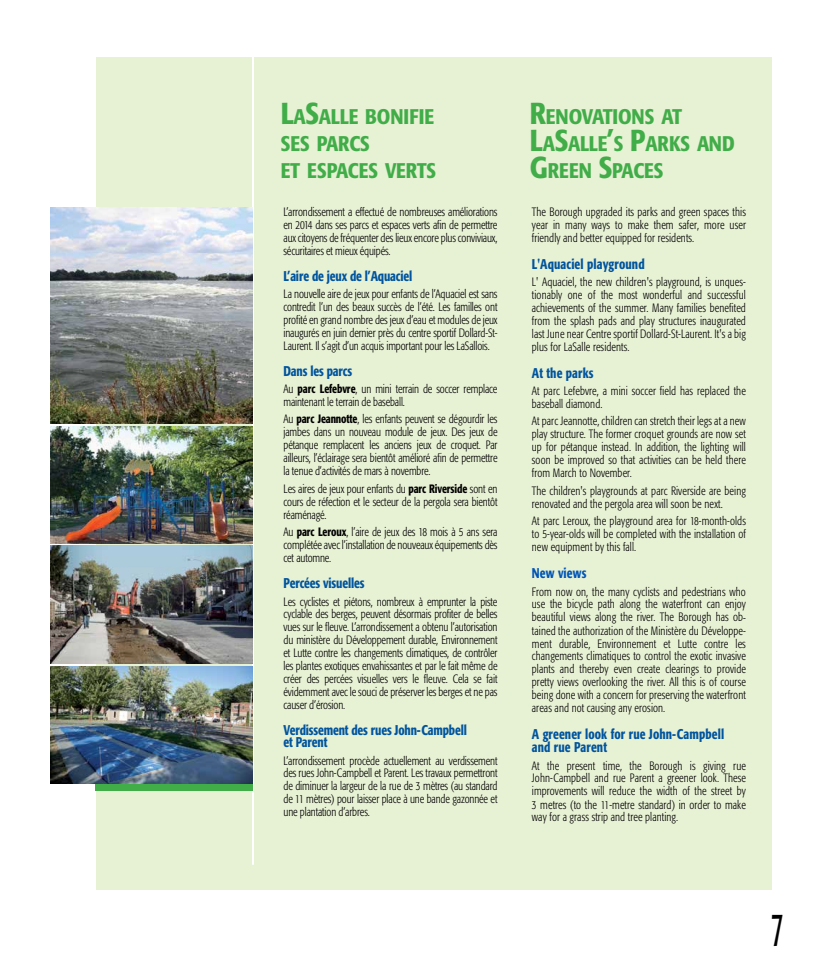
<style>
.page{position:relative;width:819px;height:972px;background:#fff}
.page>*{position:absolute;margin:0;border:0;box-sizing:border-box;transform-origin:0 0}
.t1{font:condensed 48px "Formata";color:#000;scale:.56 1}
.t2{font:500 condensed 21px/27px "Formata";letter-spacing:-.005em;color:#41ad49}
.t3{font:500 condensed 14px/12px "Formata";letter-spacing:-.01em;color:#00549e;scale:.9 1}
.t4{font:500 condensed 14px/13px "Formata";letter-spacing:.01em;color:#00549e;scale:.9 1}
.t5{font:500 condensed 14px "Formata";letter-spacing:.01em;color:#0055b8;scale:.9 1}
.t6{font:300 condensed 12px/13px "Formata";letter-spacing:.01em;color:#000;text-align:justify;scale:.9 1}
.t7{font:300 condensed 12px/13px "Formata";letter-spacing:-.01em;color:#000;scale:.9 1}
.s1{font-size:30px}
.s2{font-weight:500}
</style>
<div class="page">
<div style="left:96px;top:57px;width:675px;height:833px;background:#e7f1d4"></div>
<hr style="left:252px;top:52px;width:2px;height:813px;background:#fff">
<div style="left:96px;top:778px;width:157px;height:13px;background:#41ad49"></div>
<img style="left:50px;top:426px;width:203px;height:118px">
<img style="left:50px;top:207px;width:203px;height:217px">
<img style="left:50px;top:546px;width:203px;height:117px">
<img style="left:50px;top:666px;width:203px;height:118px">
<h2 class="t2" style="left:281px;top:103px;width:157px"><span class="s1">L</span>A<span class="s1">S</span>ALLE BONIFIE<br>SES PARCS<br>ET ESPACES VERTS</h2>
<h2 class="t2" style="left:530px;top:103px;width:205px"><span class="s1">R</span>ENOVATIONS AT<br><span class="s1">L</span>A<span class="s1">S</span>ALLE<span class="s1">’</span>S <span class="s1">P</span>ARKS AND<br><span class="s1">G</span>REEN <span class="s1">S</span>PACES</h2>
<p class="t6" style="left:284px;top:205px;width:239px">L’arrondissement a effectué de nombreuses améliorations en 2014 dans ses parcs et espaces verts afin de permettre aux citoyens de fréquenter des lieux encore plus conviviaux, sécuritaires et mieux équipés.</p>
<p class="t3" style="left:284px;top:270px;width:145px">L’aire de jeux de l’Aquaciel</p>
<p class="t6" style="left:284px;top:287px;width:239px">La nouvelle aire de jeux pour enfants de l’Aquaciel est sans contredit l’un des beaux succès de l’été. Les familles ont profité en grand nombre des jeux d’eau et modules de jeux inaugurés en juin dernier près du centre sportif Dollard-St-Laurent. Il s’agit d’un acquis important pour les LaSallois.</p>
<p class="t3" style="left:284px;top:365px;width:78px">Dans les parcs</p>
<p class="t7" style="left:284px;top:382px;width:239px">Au <span class="s2">parc Lefebvre</span>, un mini terrain de soccer remplace maintenant le terrain de baseball.</p>
<p class="t6" style="left:284px;top:413px;width:239px">Au <span class="s2">parc Jeannotte</span>, les enfants peuvent se dégourdir les jambes dans un nouveau module de jeux. Des jeux de pétanque remplacent les anciens jeux de croquet. Par ailleurs, l’éclairage sera bientôt amélioré afin de permettre la tenue d’activités de mars à novembre.</p>
<p class="t6" style="left:284px;top:482px;width:239px">Les aires de jeux pour enfants du <span class="s2">parc Riverside</span> sont en cours de réfection et le secteur de la pergola sera bientôt réaménagé.</p>
<p class="t6" style="left:284px;top:526px;width:239px">Au <span class="s2">parc Leroux</span>, l’aire de jeux des 18 mois à 5 ans sera complétée avec l’installation de nouveaux équipements dès cet automne.</p>
<p class="t3" style="left:284px;top:577px;width:91px">Percées visuelles</p>
<p class="t6" style="left:284px;top:595px;width:239px">Les cyclistes et piétons, nombreux à emprunter la piste cyclable des berges, peuvent désormais profiter de belles vues sur le fleuve. L’arrondissement a obtenu l’autorisation du ministère du Développement durable, Environnement et Lutte contre les changements climatiques, de contrôler les plantes exotiques envahissantes et par le fait même de créer des percées visuelles vers le fleuve. Cela se fait évidemment avec le souci de préserver les berges et ne pas causer d’érosion.</p>
<p class="t3" style="left:284px;top:724px;width:205px">Verdissement des rues John-Campbell et Parent</p>
<p class="t6" style="left:284px;top:754px;width:239px">L’arrondissement procède actuellement au verdissement des rues John-Campbell et Parent. Les travaux permettront de diminuer la largeur de la rue de 3 mètres (au standard de 11 mètres) pour laisser place à une bande gazonnée et une plantation d’arbres.</p>
<p class="t6" style="left:532px;top:205px;width:239px">The Borough upgraded its parks and green spaces this year in many ways to make them safer, more user friendly and better equipped for residents.</p>
<p class="t4" style="left:532px;top:257px;width:127px">L'Aquaciel playground</p>
<p class="t6" style="left:532px;top:275px;width:239px">L' Aquaciel, the new children's playground, is unques&shy;tionably one of the most wonderful and successful achievements of the summer. Many families benefited from the splash pads and play structures inaugurated last June near Centre sportif Dollard-St-Laurent. It's a big plus for LaSalle residents.</p>
<p class="t4" style="left:532px;top:366px;width:70px">At the parks</p>
<p class="t6" style="left:532px;top:384px;width:239px">At parc Lefebvre, a mini soccer field has replaced the baseball diamond.</p>
<p class="t6" style="left:532px;top:415px;width:239px">At parc Jeannotte, children can stretch their legs at a new play structure. The former croquet grounds are now set up for pétanque instead. In addition, the lighting will soon be improved so that activities can be held there from March to November.</p>
<p class="t6" style="left:532px;top:484px;width:239px">The children's playgrounds at parc Riverside are being renovated and the pergola area will soon be next.</p>
<p class="t6" style="left:532px;top:515px;width:239px">At parc Leroux, the playground area for 18-month-olds to 5-year-olds will be completed with the installation of new equipment by this fall.</p>
<p class="t5" style="left:532px;top:565px;width:62px">New views</p>
<p class="t6" style="left:532px;top:585px;width:239px">From now on, the many cyclists and pedestrians who use the bicycle path along the waterfront can enjoy beautiful views along the river. The Borough has ob&shy;tained the authorization of the Ministère du Développe&shy;ment durable, Environnement et Lutte contre les changements climatiques to control the exotic invasive plants and thereby even create clearings to provide pretty views overlooking the river. All this is of course being done with a concern for preserving the waterfront areas and not causing any erosion.</p>
<p class="t4" style="left:532px;top:728px;width:215px">A greener look for rue John-Campbell and rue Parent</p>
<p class="t6" style="left:532px;top:759px;width:239px">At the present time, the Borough is giving rue John-Campbell and rue Parent a greener look. These improvements will reduce the width of the street by 3 metres (to the 11-metre standard) in order to make way for a grass strip and tree planting.</p>
<h1 class="t1" style="left:771px;top:901px;width:23px">7</h1>
</div>
